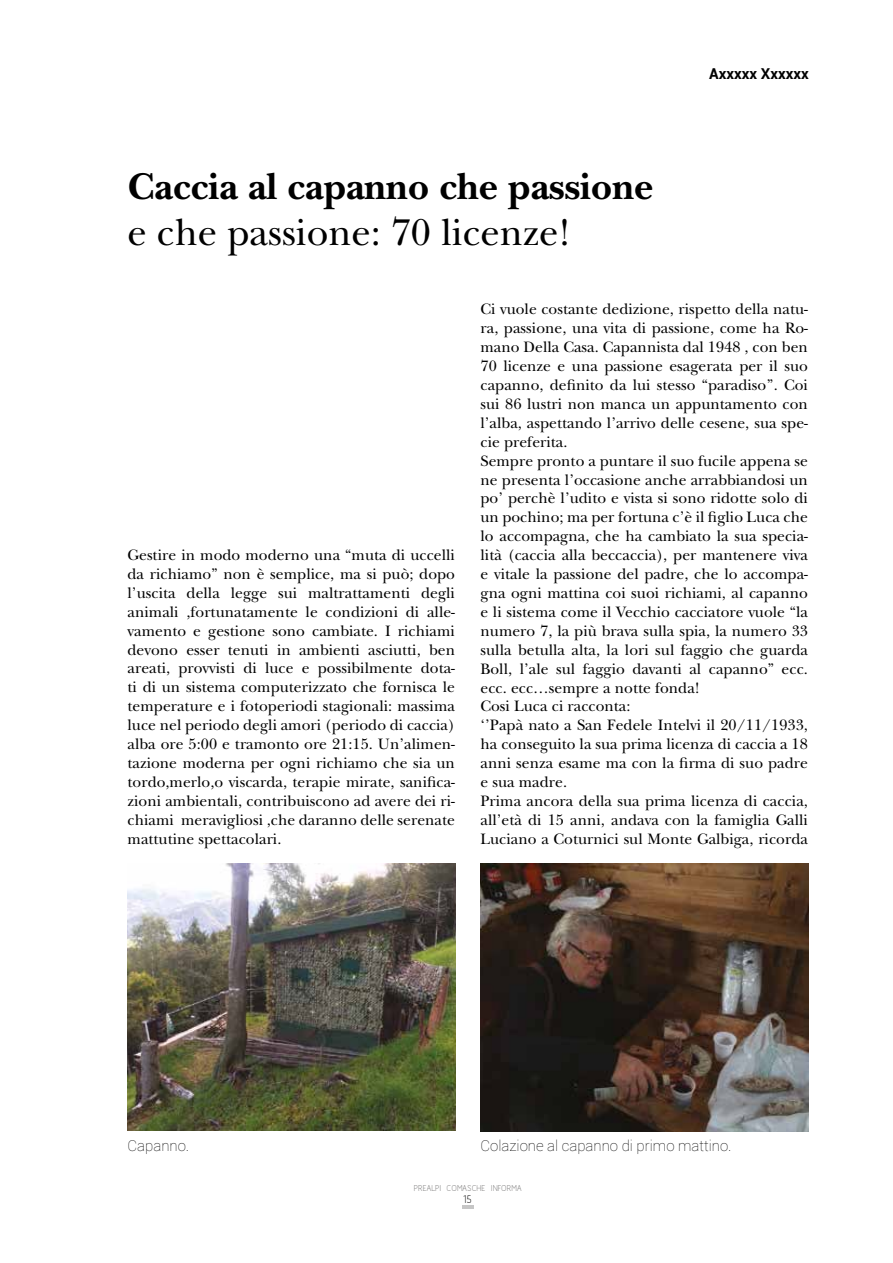
<style>
.page{position:relative;width:893px;height:1263px;background:#fff}
.page>*{position:absolute;margin:0;border:0;box-sizing:border-box;transform-origin:0 0}
.t1{font:700 39px "New Baskerville";color:#000}
.t2{font:39px "New Baskerville";color:#000}
.t3{font:15.75px/18.9px "New Baskerville";letter-spacing:.005em;color:#000;text-align:justify}
.t4{font:100 15px "Roboto";color:#000}
.t5{font:700 15px "Roboto";color:#000}
.t6{font:13.5px "Acid";color:#000}
.t7{font:10.5px "Acid";letter-spacing:.01em;color:#706f6f}
</style>
<div class="page">
<hr style="left:462px;top:1205px;width:12px;height:4px;background:#c6c6c6">
<img style="left:128px;top:863px;width:327px;height:268px">
<img style="left:480px;top:863px;width:328px;height:268px">
<h1 class="t1" style="left:128px;top:163px;width:527px">Caccia al capanno che passione</h1>
<h1 class="t2" style="left:128px;top:210px;width:445px">e che passione: 70 licenze!</h1>
<p class="t5" style="left:709px;top:63px;width:101px">Axxxxx Xxxxxx</p>
<p class="t3" style="left:128px;top:546px;width:329px">Gestire in modo moderno una “muta di uccelli da richiamo” non è semplice, ma si può; dopo l’uscita della legge sui maltrattamenti degli animali ,fortunatamente le condizioni di alle&shy;vamento e gestione sono cambiate. I richiami devono esser tenuti in ambienti asciutti, ben areati, provvisti di luce e possibilmente dota&shy;ti di un sistema computerizzato che fornisca le temperature e i fotoperiodi stagionali: massima luce nel periodo degli amori (periodo di caccia) alba ore 5:00 e tramonto ore 21:15. Un’alimen&shy;tazione moderna per ogni richiamo che sia un tordo,merlo,o viscarda, terapie mirate, sanifica&shy;zioni ambientali, contribuiscono ad avere dei ri&shy;chiami meravigliosi ,che daranno delle serenate mattutine spettacolari.</p>
<p class="t3" style="left:480px;top:300px;width:329px;text-align:left">Ci vuole costante dedizione, rispetto della natu&shy;ra, passione, una vita di passione, come ha Ro&shy;mano Della Casa. Capannista dal 1948 , con ben 70 licenze e una passione esagerata per il suo capanno, definito da lui stesso “paradiso’’. Coi sui 86 lustri non manca un appuntamento con l’alba, aspettando l’arrivo delle cesene, sua spe&shy;cie preferita.<br>Sempre pronto a puntare il suo fucile appena se ne presenta l’occasione anche arrabbiandosi un po’ perchè l’udito e vista si sono ridotte solo di un pochino; ma per fortuna c’è il figlio Luca che lo accompagna, che ha cambiato la sua specia&shy;lità (caccia alla beccaccia), per mantenere viva e vitale la passione del padre, che lo accompa&shy;gna ogni mattina coi suoi richiami, al capanno e li sistema come il Vecchio cacciatore vuole “la numero 7, la più brava sulla spia, la numero 33 sulla betulla alta, la lori sul faggio che guarda Boll, l’ale sul faggio davanti al capanno” ecc. ecc. ecc…sempre a notte fonda!<br>Cosi Luca ci racconta:<br>‘’Papà nato a San Fedele Intelvi il 20/11/1933, ha conseguito la sua prima licenza di caccia a 18 anni senza esame ma con la firma di suo padre e sua madre.<br>Prima ancora della sua prima licenza di caccia, all’età di 15 anni, andava con la famiglia Galli Luciano a Coturnici sul Monte Galbiga, ricorda</p>
<p class="t4" style="left:128px;top:1135px;width:63px">Capanno.</p>
<p class="t4" style="left:480px;top:1135px;width:252px">Colazione al capanno di primo mattino.</p>
<p class="t7" style="left:414px;top:1184px;width:109px">PREALPI COMASCHE INFORMA</p>
<p class="t6" style="left:464px;top:1194px;width:10px">15</p>
</div>
